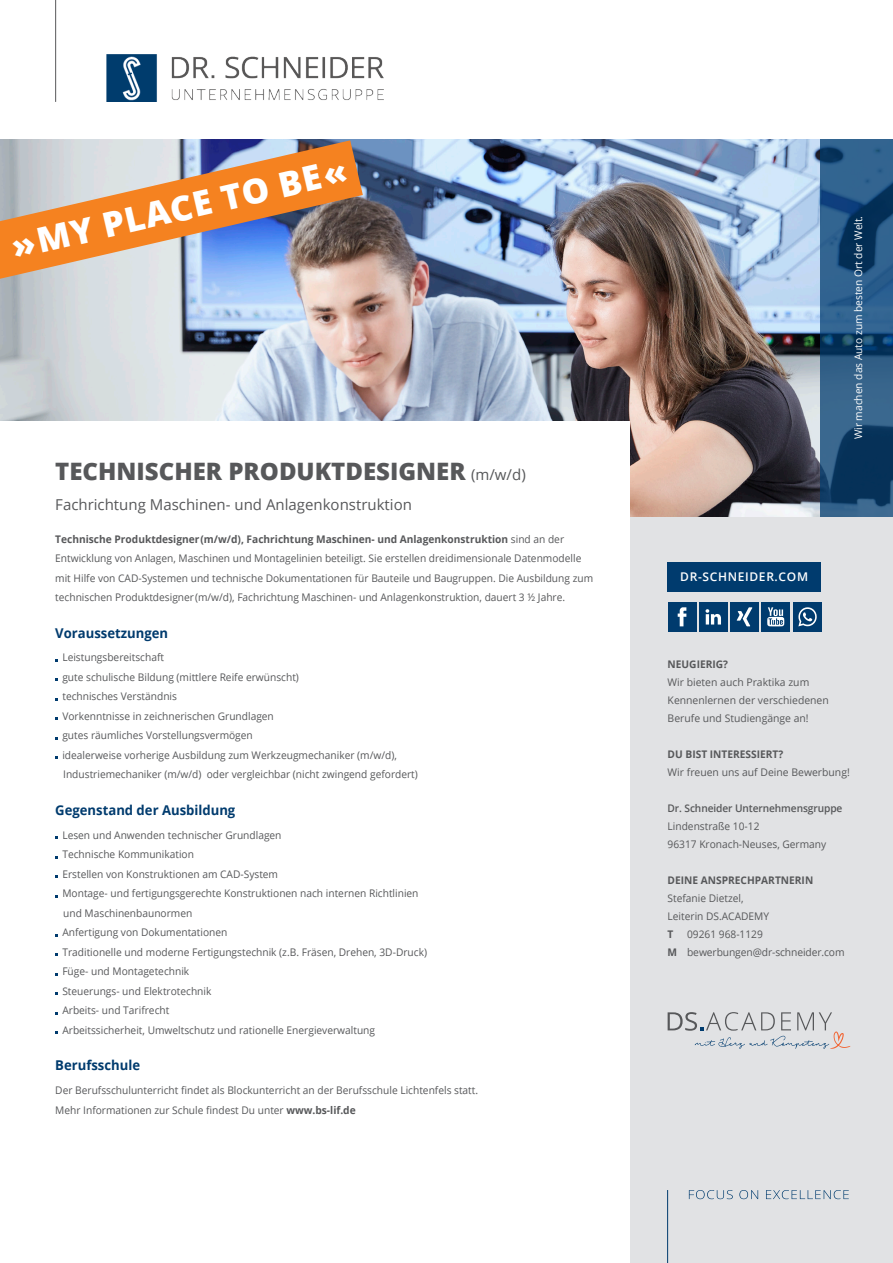
<style>
.page{position:relative;width:893px;height:1263px;background:#fff}
.page>*{position:absolute;margin:0;border:0;box-sizing:border-box;transform-origin:0 0}
.t1{font:800 34.5px "Open Sans";color:#fff}
.A4_Beruf{font:800 24px "Open Sans";color:#57585a}
.A4_Beruf-2{font:15px "Open Sans";color:#57585a}
.A4_U4{font:700 13.5px "Open Sans";color:#003b6e}
.t2{font:600 12px "Open Sans";letter-spacing:.055em;color:#fff}
.A4_Fließtext{font:10.5px/19.5px "Open Sans";color:#57585a}
.A4_Kontaktdaten{font:10.5px/18px "Open Sans";color:#57585a}
.A4_Kontaktdaten-2{font:700 10.5px "Open Sans";color:#57585a}
.A4_Info{font:10.5px "Open Sans";color:#fff}
.A4_Kontaktdaten-3{font:600 10.5px "Open Sans";letter-spacing:-.01em;color:#57585a}
.s1{font-weight:400;font-size:15px}
.s2{font-weight:700}
</style>
<div class="page">
<div style="left:629px;top:468px;width:264px;height:795px;background:#e1e2e4"></div>
<img style="left:0;top:139px;width:821px;height:377px">
<svg style="left:689px;top:1190px;width:160px;height:9px"></svg>
<hr style="left:667px;top:1190px;width:1px;height:73px;background:#003b6e">
<div style="left:668px;top:562px;width:153px;height:29px;background:#003b6e"></div>
<img style="left:107px;top:54px;width:276px;height:48px">
<hr style="left:55px;top:0;width:1px;height:102px;background:#57585a">
<div style="left:0;top:421px;width:629px;height:842px;background:#fff"></div>
<svg style="left:821px;top:139px;width:72px;height:377px;background:#23527c"></svg>
<svg style="left:0;top:140px;width:363px;height:139px;background:#c49c81"></svg>
<svg style="left:668px;top:1012px;width:183px;height:37px"></svg>
<div style="left:668px;top:602px;width:28px;height:29px;background:#003b6e"></div>
<svg style="left:678px;top:607px;width:8px;height:19px"></svg>
<div style="left:730px;top:602px;width:29px;height:29px;background:#003b6e"></div>
<svg style="left:737px;top:607px;width:15px;height:19px"></svg>
<div style="left:762px;top:602px;width:28px;height:29px;background:#003b6e"></div>
<svg style="left:767px;top:607px;width:17px;height:19px"></svg>
<div style="left:699px;top:602px;width:28px;height:29px;background:#003b6e"></div>
<svg style="left:705px;top:609px;width:16px;height:15px"></svg>
<div style="left:793px;top:602px;width:28px;height:29px;background:#003b6e"></div>
<svg style="left:798px;top:607px;width:19px;height:19px"></svg>
<p class="t1" style="left:6px;top:221px;width:344px;rotate:-13deg">»MY PLACE TO BE«</p>
<p class="A4_Beruf" style="left:55px;top:453px;width:472px">TECHNISCHER PRODUKTDESIGNER <span class="s1">(m/w/d)</span></p>
<p class="A4_Beruf-2" style="left:55px;top:495px;width:358px">Fachrichtung Maschinen- und Anlagenkonstruktion</p>
<p class="A4_Fließtext" style="left:55px;top:529px;width:539px"><span class="s2">Technische Produktdesigner (m/w/d), Fachrichtung Maschinen- und Anlagenkonstruktion</span> sind an der Entwicklung von Anlagen, Maschinen und Montagelinien beteiligt. Sie erstellen dreidimensionale Datenmodelle mit Hilfe von CAD-Systemen und technische Dokumentationen für Bauteile und Baugruppen. Die Ausbildung zum technischen Produktdesigner (m/w/d), Fachrichtung Maschinen- und Anlagenkonstruktion, dauert 3 ½ Jahre.</p>
<p class="A4_U4" style="left:55px;top:623px;width:114px">Voraussetzungen</p>
<p class="A4_Fließtext" style="left:62px;top:648px;width:103px">Leistungsbereitschaft</p>
<p class="A4_Fließtext" style="left:62px;top:667px;width:238px">gute schulische Bildung (mittlere Reife erwünscht)</p>
<p class="A4_Fließtext" style="left:62px;top:687px;width:116px">technisches Verständnis</p>
<p class="A4_Fließtext" style="left:62px;top:706px;width:213px">Vorkenntnisse in zeichnerischen Grundlagen</p>
<p class="A4_Fließtext" style="left:62px;top:726px;width:192px">gutes räumliches Vorstellungsvermögen</p>
<p class="A4_Fließtext" style="left:62px;top:745px;width:357px">idealerweise vorherige Ausbildung zum Werkzeugmechaniker (m/w/d),<br>Industriemechaniker (m/w/d) oder vergleichbar (nicht zwingend gefordert)</p>
<p class="A4_U4" style="left:55px;top:800px;width:182px">Gegenstand der Ausbildung</p>
<p class="A4_Fließtext" style="left:62px;top:825px;width:221px">Lesen und Anwenden technischer Grundlagen</p>
<p class="A4_Fließtext" style="left:62px;top:844px;width:133px">Technische Kommunikation</p>
<p class="A4_Fließtext" style="left:62px;top:864px;width:217px">Erstellen von Konstruktionen am CAD-System</p>
<p class="A4_Fließtext" style="left:62px;top:883px;width:358px">Montage- und fertigungsgerechte Konstruktionen nach internen Richtlinien und Maschinenbaunormen</p>
<p class="A4_Fließtext" style="left:62px;top:922px;width:167px">Anfertigung von Dokumentationen</p>
<p class="A4_Fließtext" style="left:62px;top:942px;width:366px">Traditionelle und moderne Fertigungstechnik (z.B. Fräsen, Drehen, 3D-Druck)</p>
<p class="A4_Fließtext" style="left:62px;top:961px;width:128px">Füge- und Montagetechnik</p>
<p class="A4_Fließtext" style="left:62px;top:981px;width:151px">Steuerungs- und Elektrotechnik</p>
<p class="A4_Fließtext" style="left:62px;top:1000px;width:108px">Arbeits- und Tarifrecht</p>
<p class="A4_Fließtext" style="left:62px;top:1020px;width:314px">Arbeitssicherheit, Umweltschutz und rationelle Energieverwaltung</p>
<p class="A4_U4" style="left:55px;top:1056px;width:86px">Berufsschule</p>
<p class="A4_Fließtext" style="left:55px;top:1080px;width:424px">Der Berufsschulunterricht findet als Blockunterricht an der Berufsschule Lichtenfels statt.<br>Mehr Informationen zur Schule findest Du unter <span class="s2">www.bs-lif.de</span></p>
<p class="A4_Info" style="left:851px;top:439px;width:225px;rotate:-90deg">Wir machen das Auto zum besten Ort der Welt.</p>
<p class="t2" style="left:680px;top:568px;width:129px">DR-SCHNEIDER.COM</p>
<p class="A4_Kontaktdaten-2" style="left:668px;top:657px;width:62px">NEUGIERIG?</p>
<p class="A4_Kontaktdaten" style="left:668px;top:673px;width:163px">Wir bieten auch Praktika zum<br>Kennenlernen der verschiedenen<br>Berufe und Studiengänge an!</p>
<p class="A4_Kontaktdaten-2" style="left:668px;top:747px;width:117px">DU BIST INTERESSIERT?</p>
<p class="A4_Kontaktdaten" style="left:668px;top:763px;width:184px">Wir freuen uns auf Deine Bewerbung!</p>
<p class="A4_Kontaktdaten-3" style="left:668px;top:801px;width:176px">Dr. Schneider Unternehmensgruppe</p>
<p class="A4_Kontaktdaten" style="left:668px;top:817px;width:160px">Lindenstraße 10-12<br>96317 Kronach-Neuses, Germany</p>
<p class="A4_Kontaktdaten-2" style="left:668px;top:873px;width:147px">DEINE ANSPRECHPARTNERIN</p>
<p class="A4_Kontaktdaten" style="left:668px;top:889px;width:103px">Stefanie Dietzel,<br>Leiterin DS.ACADEMY</p>
<p class="A4_Kontaktdaten-2" style="left:668px;top:927px;width:7px">T</p>
<p class="A4_Kontaktdaten" style="left:668px;top:925px;width:179px;text-indent:19px">09261 968-1129<br><span class="s2">M</span> bewerbungen@dr-schneider.com</p>
</div>
